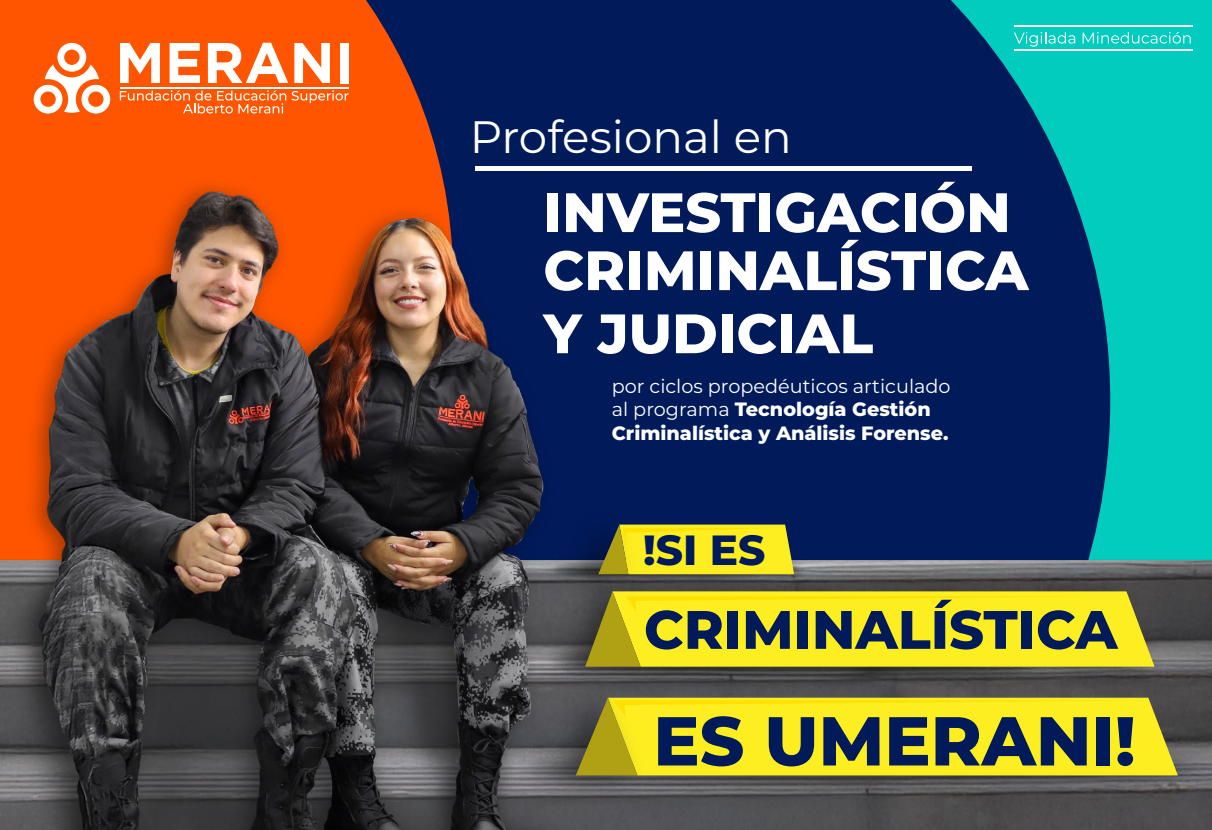
<style>
.page{position:relative;width:1212px;height:830px;background:#fff}
.page>*{position:absolute;margin:0;border:0;box-sizing:border-box;transform-origin:0 0}
.t1{font:800 68.85px "Montserrat";color:#001a5a}
.t2{font:800 55.35px/58.1px "Montserrat";color:#fff}
.t3{font:800 54px "Montserrat";color:#001a5a}
.t4{font:45.23px "Montserrat";color:#fff}
.t5{font:800 42.07px "Montserrat";color:#001a5a}
.t6{font:800 19.12px/23.2px "Montserrat";color:#fff}
.s1{font-weight:400}
</style>
<div class="page">
<img style="left:0;top:0;width:1212px;height:829px">
<svg style="left:120px;top:43px;width:40px;height:40px"></svg>
<svg style="left:170px;top:43px;width:30px;height:40px"></svg>
<svg style="left:208px;top:43px;width:80px;height:40px"></svg>
<svg style="left:294px;top:43px;width:36px;height:40px"></svg>
<div style="left:340px;top:43px;width:9px;height:40px;background:#fff"></div>
<svg style="left:34px;top:43px;width:76px;height:70px"></svg>
<hr style="left:120px;top:87px;width:229px;height:2px;background:#fff">
<svg style="left:292px;top:90px;width:56px;height:13px"></svg>
<svg style="left:120px;top:90px;width:166px;height:23px;background:#ff7631"></svg>
<svg style="left:1014px;top:32px;width:61px;height:15px"></svg>
<svg style="left:1082px;top:32px;width:109px;height:12px"></svg>
<hr style="left:1014px;top:49px;width:178px;height:1px;background:#fff">
<hr style="left:1014px;top:25px;width:178px;height:2px;background:#fff">
<div style="left:549px;top:493px;width:101px;height:67px;background:#001a5a"></div>
<img style="left:538px;top:560px;width:639px;height:137px">
<svg style="left:1096px;top:591px;width:58px;height:75px;background:#d1c62a"></svg>
<svg style="left:1143px;top:697px;width:35px;height:78px;background:#afa733"></svg>
<img style="left:526px;top:666px;width:133px;height:148px">
<svg style="left:576px;top:697px;width:567px;height:78px;background:#f1e320"></svg>
<svg style="left:585px;top:591px;width:511px;height:75px;background:#f1e320"></svg>
<svg style="left:598px;top:524px;width:196px;height:50px;background:#e0d423"></svg>
<h3 class="t4" style="left:470px;top:106px;width:323px">Profesional en</h3>
<h2 class="t2" style="left:543px;top:180px;width:487px">INVESTIGACIÓN<br>CRIMINALÍSTICA</h2>
<h2 class="t2" style="left:543px;top:301px;width:331px">Y JUDICIAL</h2>
<p class="t6" style="left:612px;top:374px;width:340px"><span class="s1">por ciclos propedéuticos articulado al programa</span> Tecnología Gestión<br>Criminalística y Análisis Forense.</p>
<h3 class="t5" style="left:643px;top:519px;width:123px">!SI ES</h3>
<h3 class="t3" style="left:644px;top:589px;width:475px">CRIMINALÍSTICA</h3>
<h1 class="t1" style="left:653px;top:690px;width:484px">ES UMERANI!</h1>
</div>
